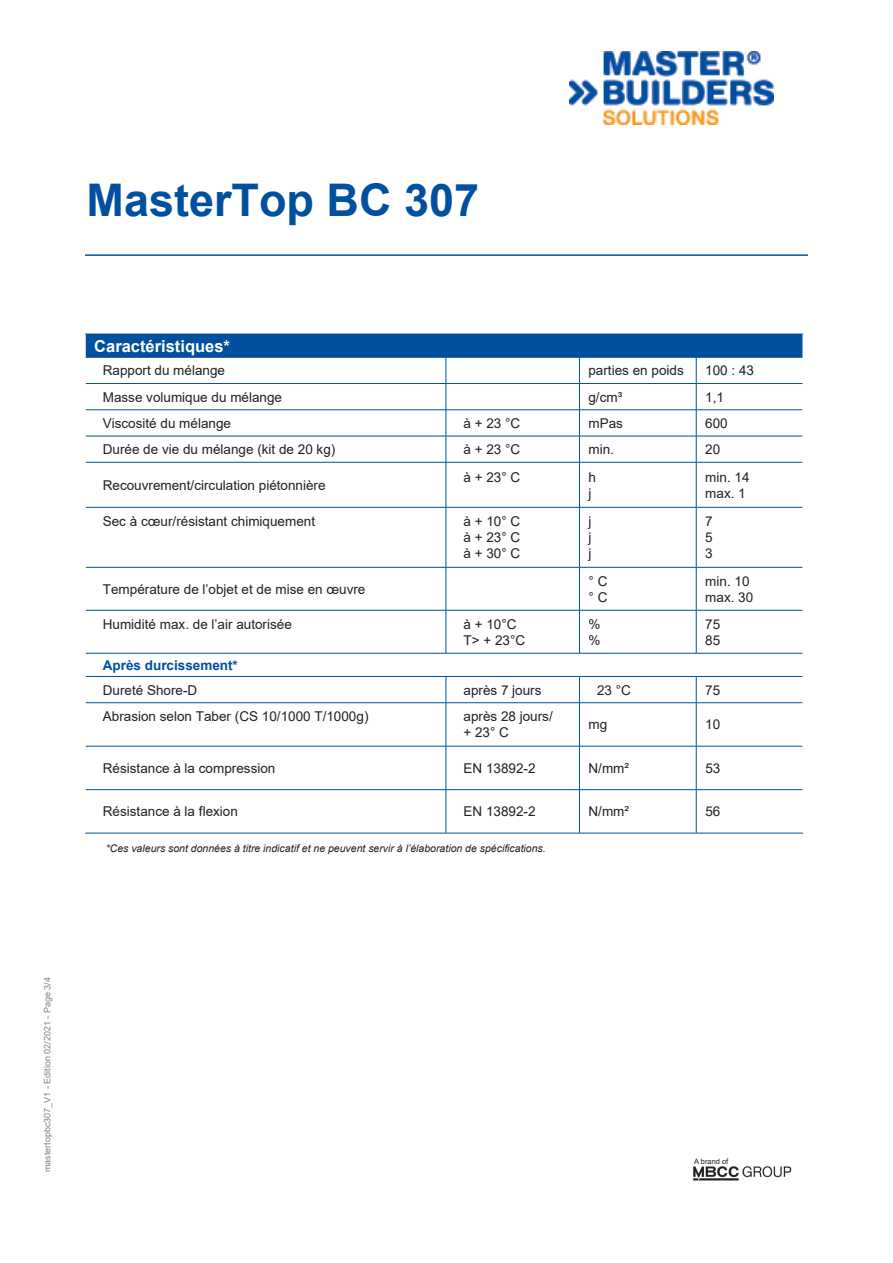
<style>
.page{position:relative;width:893px;height:1263px;background:#fff}
.page>*{position:absolute;margin:0;border:0;box-sizing:border-box;transform-origin:0 0}
.t1{font:700 45px "Arial";color:#01509f}
.t2{font:700 16.5px "Arial";color:#fff}
.t3{font:13.5px/16.2px "Arial";color:#231f20}
.t4{font:700 13.5px "Arial";color:#01509f}
.t5{font:italic 10.5px "Arial";color:#231f20}
.t6{font:9px "Arial";color:#808285}
.t7{font:7.5px "Arial";color:#231f20}
</style>
<div class="page">
<hr style="left:85px;top:254px;width:723px;height:2px;background:#01509f">
<div style="left:85px;top:334px;width:718px;height:23px;background:#01509f"></div>
<svg style="left:86px;top:358px;width:717px;height:475px"></svg>
<hr style="left:85px;top:357px;width:361px;height:1px;background:#01509f">
<hr style="left:446px;top:357px;width:133px;height:1px;background:#01509f">
<hr style="left:579px;top:357px;width:117px;height:1px;background:#01509f">
<hr style="left:696px;top:357px;width:107px;height:1px;background:#01509f">
<hr style="left:85px;top:383px;width:361px;height:1px;background:#01509f">
<hr style="left:446px;top:383px;width:133px;height:1px;background:#01509f">
<hr style="left:579px;top:383px;width:117px;height:1px;background:#01509f">
<hr style="left:696px;top:383px;width:107px;height:1px;background:#01509f">
<hr style="left:85px;top:409px;width:361px;height:1px;background:#01509f">
<hr style="left:446px;top:409px;width:133px;height:1px;background:#01509f">
<hr style="left:579px;top:409px;width:117px;height:1px;background:#01509f">
<hr style="left:696px;top:409px;width:107px;height:1px;background:#01509f">
<hr style="left:85px;top:436px;width:361px;height:1px;background:#01509f">
<hr style="left:446px;top:436px;width:133px;height:1px;background:#01509f">
<svg style="left:446px;top:357px;width:1px;height:105px"></svg>
<hr style="left:579px;top:436px;width:117px;height:1px;background:#01509f">
<svg style="left:579px;top:357px;width:1px;height:105px"></svg>
<hr style="left:696px;top:436px;width:107px;height:1px;background:#01509f">
<svg style="left:696px;top:357px;width:1px;height:105px"></svg>
<hr style="left:85px;top:462px;width:361px;height:1px;background:#01509f">
<hr style="left:446px;top:462px;width:133px;height:1px;background:#01509f">
<hr style="left:446px;top:462px;width:1px;height:45px;background:#01509f">
<hr style="left:579px;top:462px;width:117px;height:1px;background:#01509f">
<hr style="left:579px;top:462px;width:1px;height:45px;background:#01509f">
<hr style="left:696px;top:462px;width:107px;height:1px;background:#01509f">
<hr style="left:696px;top:462px;width:1px;height:45px;background:#01509f">
<hr style="left:85px;top:507px;width:361px;height:1px;background:#01509f">
<hr style="left:446px;top:507px;width:133px;height:1px;background:#01509f">
<hr style="left:446px;top:507px;width:1px;height:60px;background:#01509f">
<hr style="left:579px;top:507px;width:117px;height:1px;background:#01509f">
<hr style="left:579px;top:507px;width:1px;height:60px;background:#01509f">
<hr style="left:696px;top:507px;width:107px;height:1px;background:#01509f">
<hr style="left:696px;top:507px;width:1px;height:60px;background:#01509f">
<hr style="left:85px;top:567px;width:361px;height:1px;background:#01509f">
<hr style="left:446px;top:567px;width:133px;height:1px;background:#01509f">
<hr style="left:446px;top:567px;width:1px;height:43px;background:#01509f">
<hr style="left:579px;top:567px;width:117px;height:1px;background:#01509f">
<hr style="left:579px;top:567px;width:1px;height:43px;background:#01509f">
<hr style="left:696px;top:567px;width:107px;height:1px;background:#01509f">
<hr style="left:696px;top:567px;width:1px;height:43px;background:#01509f">
<hr style="left:85px;top:610px;width:361px;height:1px;background:#01509f">
<hr style="left:446px;top:610px;width:133px;height:1px;background:#01509f">
<hr style="left:446px;top:610px;width:1px;height:43px;background:#01509f">
<hr style="left:579px;top:610px;width:117px;height:1px;background:#01509f">
<hr style="left:579px;top:610px;width:1px;height:43px;background:#01509f">
<hr style="left:696px;top:610px;width:107px;height:1px;background:#01509f">
<hr style="left:696px;top:610px;width:1px;height:43px;background:#01509f">
<hr style="left:85px;top:653px;width:361px;height:1px;background:#01509f">
<hr style="left:446px;top:653px;width:133px;height:1px;background:#01509f">
<hr style="left:579px;top:653px;width:117px;height:1px;background:#01509f">
<hr style="left:696px;top:653px;width:107px;height:1px;background:#01509f">
<hr style="left:85px;top:676px;width:361px;height:1px;background:#01509f">
<hr style="left:446px;top:676px;width:133px;height:1px;background:#01509f">
<svg style="left:446px;top:677px;width:1px;height:25px"></svg>
<hr style="left:579px;top:676px;width:117px;height:1px;background:#01509f">
<svg style="left:579px;top:677px;width:1px;height:25px"></svg>
<hr style="left:696px;top:676px;width:107px;height:1px;background:#01509f">
<svg style="left:696px;top:677px;width:1px;height:25px"></svg>
<hr style="left:85px;top:702px;width:361px;height:1px;background:#01509f">
<hr style="left:446px;top:702px;width:133px;height:1px;background:#01509f">
<hr style="left:446px;top:703px;width:1px;height:43px;background:#01509f">
<hr style="left:579px;top:702px;width:117px;height:1px;background:#01509f">
<hr style="left:579px;top:703px;width:1px;height:43px;background:#01509f">
<hr style="left:696px;top:702px;width:107px;height:1px;background:#01509f">
<hr style="left:696px;top:703px;width:1px;height:43px;background:#01509f">
<hr style="left:85px;top:746px;width:361px;height:1px;background:#01509f">
<hr style="left:446px;top:746px;width:133px;height:1px;background:#01509f">
<hr style="left:446px;top:746px;width:1px;height:43px;background:#01509f">
<hr style="left:579px;top:746px;width:117px;height:1px;background:#01509f">
<hr style="left:579px;top:746px;width:1px;height:43px;background:#01509f">
<hr style="left:696px;top:746px;width:107px;height:1px;background:#01509f">
<hr style="left:696px;top:746px;width:1px;height:43px;background:#01509f">
<hr style="left:85px;top:789px;width:361px;height:1px;background:#01509f">
<hr style="left:446px;top:789px;width:133px;height:1px;background:#01509f">
<hr style="left:446px;top:790px;width:1px;height:43px;background:#01509f">
<hr style="left:579px;top:789px;width:117px;height:1px;background:#01509f">
<hr style="left:579px;top:790px;width:1px;height:43px;background:#01509f">
<hr style="left:696px;top:789px;width:107px;height:1px;background:#01509f">
<hr style="left:696px;top:790px;width:1px;height:43px;background:#01509f">
<hr style="left:85px;top:833px;width:361px;height:1px;background:#01509f">
<hr style="left:446px;top:833px;width:133px;height:1px;background:#01509f">
<hr style="left:579px;top:833px;width:117px;height:1px;background:#01509f">
<hr style="left:696px;top:833px;width:107px;height:1px;background:#01509f">
<svg style="left:85px;top:334px;width:1px;height:103px"></svg>
<hr style="left:85px;top:462px;width:1px;height:45px;background:#fff">
<hr style="left:85px;top:507px;width:1px;height:60px;background:#fff">
<hr style="left:85px;top:567px;width:1px;height:43px;background:#fff">
<hr style="left:85px;top:610px;width:1px;height:43px;background:#fff">
<hr style="left:85px;top:746px;width:1px;height:44px;background:#fff">
<img style="left:570px;top:51px;width:204px;height:74px">
<img style="left:693px;top:1166px;width:99px;height:15px">
<h1 class="t1" style="left:87px;top:169px;width:394px">MasterTop BC 307</h1>
<p class="t2" style="left:94px;top:334px;width:137px">Caractéristiques*</p>
<p class="t3" style="left:103px;top:362px;width:124px">Rapport du mélange</p>
<p class="t3" style="left:588px;top:362px;width:97px">parties en poids</p>
<p class="t3" style="left:705px;top:362px;width:50px">100 : 43</p>
<p class="t3" style="left:103px;top:389px;width:181px">Masse volumique du mélange</p>
<p class="t3" style="left:588px;top:389px;width:35px">g/cm³</p>
<p class="t3" style="left:705px;top:389px;width:20px">1,1</p>
<p class="t3" style="left:103px;top:415px;width:130px">Viscosité du mélange</p>
<p class="t3" style="left:463px;top:415px;width:58px">à + 23 °C</p>
<p class="t3" style="left:588px;top:415px;width:36px">mPas</p>
<p class="t3" style="left:705px;top:415px;width:24px">600</p>
<p class="t3" style="left:103px;top:441px;width:234px">Durée de vie du mélange (kit de 20 kg)</p>
<p class="t3" style="left:463px;top:441px;width:58px">à + 23 °C</p>
<p class="t3" style="left:588px;top:441px;width:27px">min.</p>
<p class="t3" style="left:705px;top:441px;width:17px">20</p>
<p class="t3" style="left:103px;top:477px;width:224px">Recouvrement/circulation piétonnière</p>
<p class="t3" style="left:463px;top:469px;width:58px">à + 23° C</p>
<p class="t3" style="left:588px;top:469px;width:9px">h j</p>
<p class="t3" style="left:705px;top:469px;width:46px">min. 14 max. 1</p>
<p class="t3" style="left:103px;top:513px;width:214px">Sec à cœur/résistant chimiquement</p>
<p class="t3" style="left:463px;top:513px;width:58px;text-align:justify">à + 10° C à + 23° C à + 30° C</p>
<p class="t3" style="left:588px;top:513px;width:4px;text-align:justify">j j j</p>
<p class="t3" style="left:705px;top:513px;width:9px;text-align:justify">7<br>5<br>3</p>
<p class="t3" style="left:103px;top:581px;width:264px">Température de l’objet et de mise en œuvre</p>
<p class="t3" style="left:588px;top:573px;width:20px">° C ° C</p>
<p class="t3" style="left:705px;top:573px;width:50px">min. 10 max. 30</p>
<p class="t3" style="left:103px;top:616px;width:191px">Humidité max. de l’air autorisée</p>
<p class="t3" style="left:463px;top:616px;width:63px">à + 10°C<br>T&gt; + 23°C</p>
<p class="t3" style="left:588px;top:616px;width:14px">% %</p>
<p class="t3" style="left:705px;top:616px;width:17px">75<br>85</p>
<p class="t4" style="left:103px;top:656px;width:137px">Après durcissement*</p>
<p class="t3" style="left:103px;top:681px;width:96px">Dureté Shore-D</p>
<p class="t3" style="left:463px;top:681px;width:80px">après 7 jours</p>
<p class="t3" style="left:597px;top:681px;width:35px">23 °C</p>
<p class="t3" style="left:705px;top:681px;width:17px">75</p>
<p class="t3" style="left:103px;top:708px;width:267px">Abrasion selon Taber (CS 10/1000 T/1000g)</p>
<p class="t3" style="left:463px;top:708px;width:91px">après 28 jours/ + 23° C</p>
<p class="t3" style="left:588px;top:716px;width:20px">mg</p>
<p class="t3" style="left:705px;top:716px;width:17px">10</p>
<p class="t3" style="left:103px;top:760px;width:174px">Résistance à la compression</p>
<p class="t3" style="left:463px;top:760px;width:74px">EN 13892-2</p>
<p class="t3" style="left:589px;top:760px;width:42px">N/mm²</p>
<p class="t3" style="left:705px;top:760px;width:17px">53</p>
<p class="t3" style="left:103px;top:803px;width:137px">Résistance à la flexion</p>
<p class="t3" style="left:463px;top:803px;width:74px">EN 13892-2</p>
<p class="t3" style="left:589px;top:803px;width:42px">N/mm²</p>
<p class="t3" style="left:705px;top:803px;width:17px">56</p>
<p class="t5" style="left:106px;top:841px;width:442px">*Ces valeurs sont données à titre indicatif et ne peuvent servir à l’élaboration de spécifications.</p>
<p class="t6" style="left:41px;top:1172px;width:197px;rotate:-90deg">mastertopbc307_V1 - Edition 02/2021 - Page 3/4</p>
<p class="t7" style="left:694px;top:1156px;width:36px">A brand of</p>
</div>
